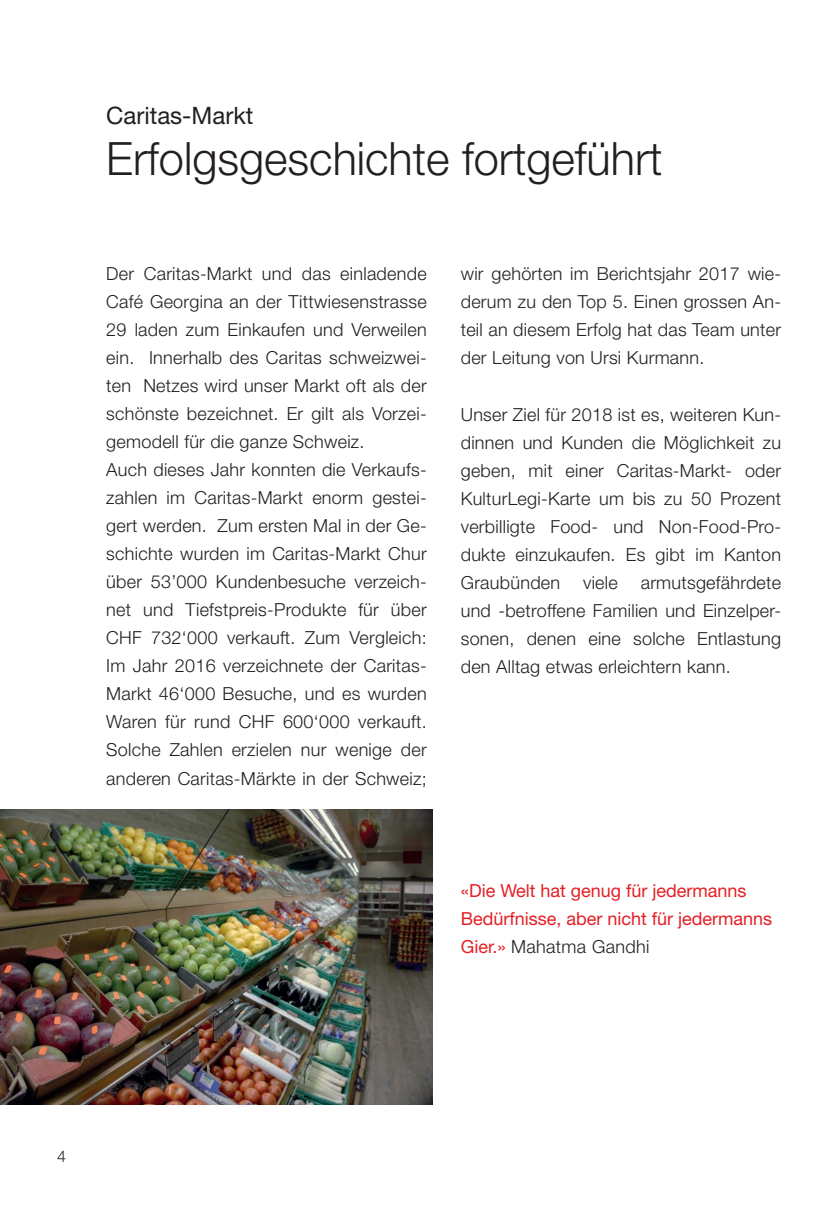
<style>
.page{position:relative;width:837px;height:1215px;background:#fff}
.page>*{position:absolute;margin:0;border:0;box-sizing:border-box;transform-origin:0 0}
.Titel{font:300 46px "Helvetica Neue";color:#231f20}
.Spitzmarke{font:24px "Helvetica Neue";color:#231f20}
.Fliesstext{font:300 18px/28px "Helvetica Neue";letter-spacing:.015em;color:#231f20;text-align:justify}
.Untertitel{font:18px/28px "Helvetica Neue";color:#e41f25}
.t1{font:300 16px "Helvetica Neue";color:#231f20}
.s1{font-weight:300;color:#231f20}
</style>
<div class="page">
<img style="left:0;top:809px;width:433px;height:295px">
<p class="Spitzmarke" style="left:106px;top:101px;width:149px">Caritas-Markt</p>
<p class="Titel" style="left:106px;top:130px;width:558px">Erfolgsgeschichte fortgeführt</p>
<p class="Fliesstext" style="left:106px;top:259px;width:322px">Der Caritas-Markt und das einladende Café Georgina an der Tittwiesenstrasse 29 laden zum Einkaufen und Verweilen ein. Innerhalb des Caritas schweizwei&shy;ten Netzes wird unser Markt oft als der schönste bezeichnet. Er gilt als Vorzei&shy;gemodell für die ganze Schweiz.</p>
<p class="Fliesstext" style="left:106px;top:455px;width:322px">Auch dieses Jahr konnten die Verkaufs&shy;zahlen im Caritas-Markt enorm gestei&shy;gert werden. Zum ersten Mal in der Ge&shy;schichte wurden im Caritas-Markt Chur über 53’000 Kundenbesuche verzeich&shy;net und Tiefstpreis-Produkte für über CHF 732‘000 verkauft. Zum Vergleich:<br>Im Jahr 2016 verzeichnete der Caritas-Markt 46‘000 Besuche, und es wurden Waren für rund CHF 600‘000 verkauft.<br>Solche Zahlen erzielen nur wenige der anderen Caritas-Märkte in der Schweiz;</p>
<p class="Fliesstext" style="left:461px;top:259px;width:322px">wir gehörten im Berichtsjahr 2017 wie&shy;derum zu den Top 5. Einen grossen An&shy;teil an diesem Erfolg hat das Team unter der Leitung von Ursi Kurmann.</p>
<p class="Fliesstext" style="left:461px;top:400px;width:322px">Unser Ziel für 2018 ist es, weiteren Kun&shy;dinnen und Kunden die Möglichkeit zu geben, mit einer Caritas-Markt- oder KulturLegi-Karte um bis zu 50 Prozent verbilligte Food- und Non-Food-Pro&shy;dukte einzukaufen. Es gibt im Kanton Graubünden</p>
<p class="Fliesstext" style="left:461px;top:568px;width:322px;text-indent:180px">armutsgefährdete und -betroffene Familien und Einzelper&shy;sonen, denen eine solche Entlastung den Alltag etwas erleichtern kann.</p>
<p class="Fliesstext" style="left:583px;top:568px;width:36px">viele</p>
<p class="Untertitel" style="left:461px;top:875px;width:313px">«Die Welt hat genug für jedermanns<br>Bedürfnisse, aber nicht für jedermanns<br>Gier.» <span class="s1">Mahatma Gandhi</span></p>
<p class="t1" style="left:57px;top:1146px;width:10px">4</p>
</div>
